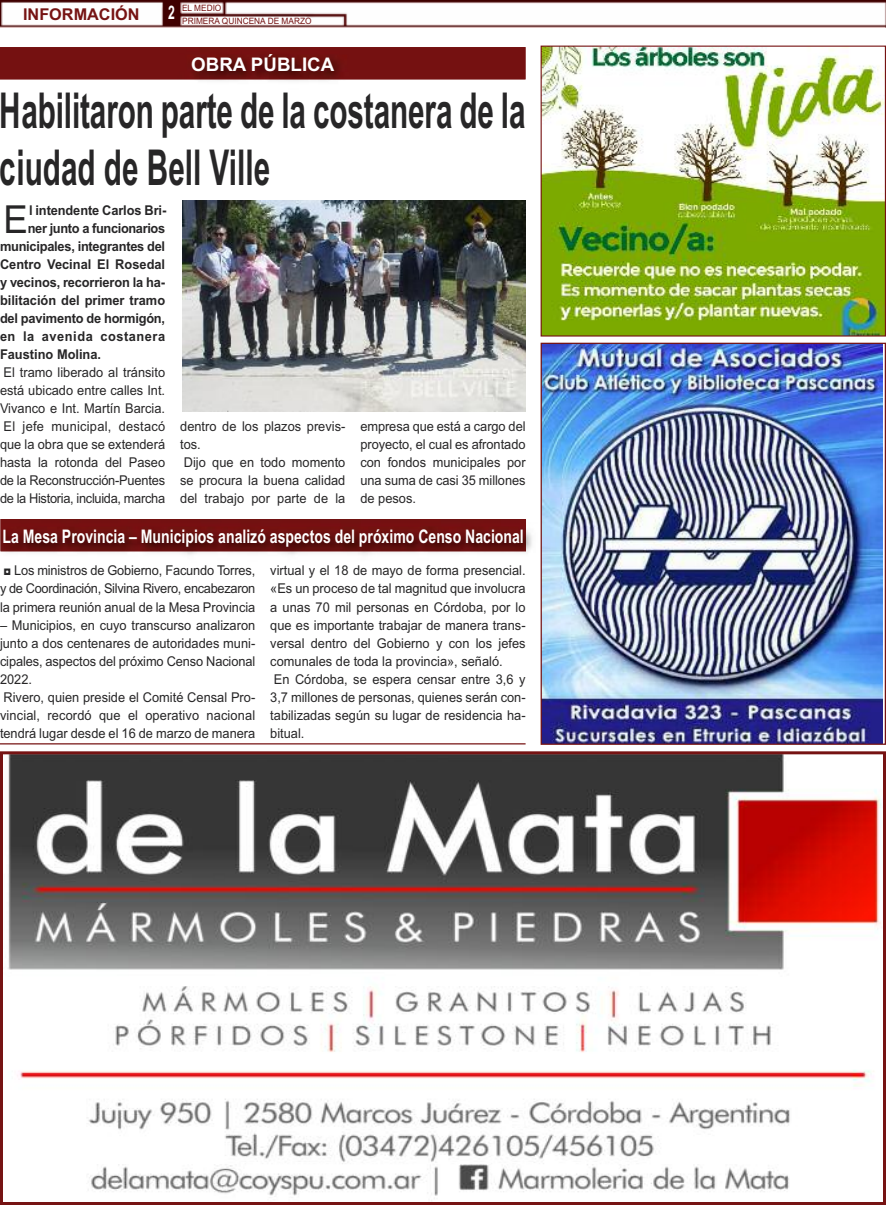
<style>
.page{position:relative;width:886px;height:1205px;background:#fff}
.page>*{position:absolute;margin:0;border:0;box-sizing:border-box;transform-origin:0 0}
.t1{font:700 49.5px/57px "Arial";letter-spacing:-.005em;color:#272627;scale:.6 1}
.t2{font:38.62px "Arial";color:#272627;scale:.95 1}
.t3{font:700 18.75px "Arial";color:#fff;scale:.75 1}
.t4{font:700 18.75px "Arial";color:#fff}
.t5{font:700 18.75px "Arial";color:#fff;scale:.65 1}
.t6{font:700 16.25px "Arial";color:#761313}
.t7{font:13.5px/18px "Arial";color:#272627;text-align:justify;scale:.95 1}
.t8{font:700 13.5px "Arial";letter-spacing:-.01em;color:#272627;scale:.95 1}
.t9{font:700 13.5px "Arial";letter-spacing:-.03em;color:#272627;scale:.95 1}
.t10{font:700 13.5px "Arial";letter-spacing:.04em;color:#272627;scale:.95 1}
.t11{font:8.75px/13.6px "Arial";color:#761313;scale:.95 1}
</style>
<div class="page">
<img style="left:0;top:0;width:886px;height:27px">
<img style="left:8px;top:755px;width:874px;height:441px">
<div style="left:0;top:751px;width:886px;height:454px;border:3px solid #761313"></div>
<hr style="left:0;top:743px;width:525px;height:1px;background:#761313">
<img style="left:0;top:45px;width:542px;height:36px">
<img style="left:0;top:47px;width:525px;height:32px">
<img style="left:0;top:530px;width:532px;height:25px">
<img style="left:0;top:519px;width:526px;height:32px">
<img style="left:542px;top:48px;width:342px;height:286px">
<div style="left:540px;top:46px;width:346px;height:290px;border:1px solid #761313"></div>
<img style="left:542px;top:345px;width:340px;height:398px">
<div style="left:540px;top:343px;width:346px;height:402px;border:1px solid #761313"></div>
<img style="left:182px;top:200px;width:343px;height:211px">
<p class="t6" style="left:23px;top:5px;width:118px">iNFormaCióN</p>
<p class="t11" style="left:182px;top:1px;width:138px">EL MEDIO<br>PRIMERA QUINCENA DE MARZO</p>
<h3 class="t5" style="left:168px;top:1px;width:12px">2</h3>
<h3 class="t4" style="left:191px;top:54px;width:145px">obra PúbLiCa</h3>
<h1 class="t1" style="left:0;top:83px;width:877px">Habilitaron parte de la costanera de la ciudad de bell Ville</h1>
<h2 class="t2" style="left:4px;top:197px;width:27px">E</h2>
<p class="t8" style="left:29px;top:203px;width:145px">l intendente Carlos bri-</p>
<p class="t9" style="left:28px;top:221px;width:146px">ner junto a funcionarios</p>
<p class="t8" style="left:0;top:239px;width:175px">municipales, integrantes del</p>
<p class="t8" style="left:0;top:257px;width:175px">Centro Vecinal el rosedal</p>
<p class="t8" style="left:0;top:275px;width:175px">y vecinos, recorrieron la ha-</p>
<p class="t8" style="left:0;top:293px;width:175px">bilitación del primer tramo</p>
<p class="t8" style="left:0;top:311px;width:175px">del pavimento de hormigón,</p>
<p class="t10" style="left:0;top:329px;width:175px">en la avenida costanera</p>
<p class="t8" style="left:0;top:347px;width:108px">Faustino molina.</p>
<p class="t7" style="left:0;top:364px;width:175px">El tramo liberado al tránsito está ubicado entre calles Int.<br>Vivanco e Int. Martín Barcia.<br>El jefe municipal, destacó que la obra que se extenderá hasta la rotonda del Paseo de la Reconstrucción-Puentes de la Historia, incluida, marcha</p>
<p class="t7" style="left:180px;top:418px;width:175px;text-align:left">dentro de los plazos previs&shy;tos.<br>Dijo que en todo momento se procura la buena calidad del trabajo por parte de la</p>
<p class="t7" style="left:360px;top:418px;width:175px">empresa que está a cargo del proyecto, el cual es afrontado con fondos municipales por una suma de casi 35 millones de pesos.</p>
<h3 class="t3" style="left:3px;top:526px;width:696px">La mesa Provincia – municipios analizó aspectos del próximo Censo Nacional</h3>
<p class="t7" style="left:0;top:562px;width:270px">◘ Los ministros de Gobierno, Facundo Torres, y de Coordinación, Silvina Rivero, encabezaron la primera reunión anual de la Mesa Provincia</p>
<p class="t7" style="left:0;top:616px;width:270px;text-align:left">– Municipios, en cuyo transcurso analizaron junto a dos centenares de autoridades muni&shy;cipales, aspectos del próximo Censo Nacional 2022.<br>Rivero, quien preside el Comité Censal Pro&shy;vincial, recordó que el operativo nacional tendrá lugar desde el 16 de marzo de manera</p>
<p class="t7" style="left:270px;top:562px;width:270px;text-align:left">virtual y el 18 de mayo de forma presencial. «Es un proceso de tal magnitud que involucra a unas 70 mil personas en Córdoba, por lo que es importante trabajar de manera trans&shy;versal dentro del Gobierno y con los jefes comunales de toda la provincia», señaló.<br>En Córdoba, se espera censar entre 3,6 y 3,7 millones de personas, quienes serán con&shy;tabilizadas según su lugar de residencia ha&shy;bitual.</p>
</div>
